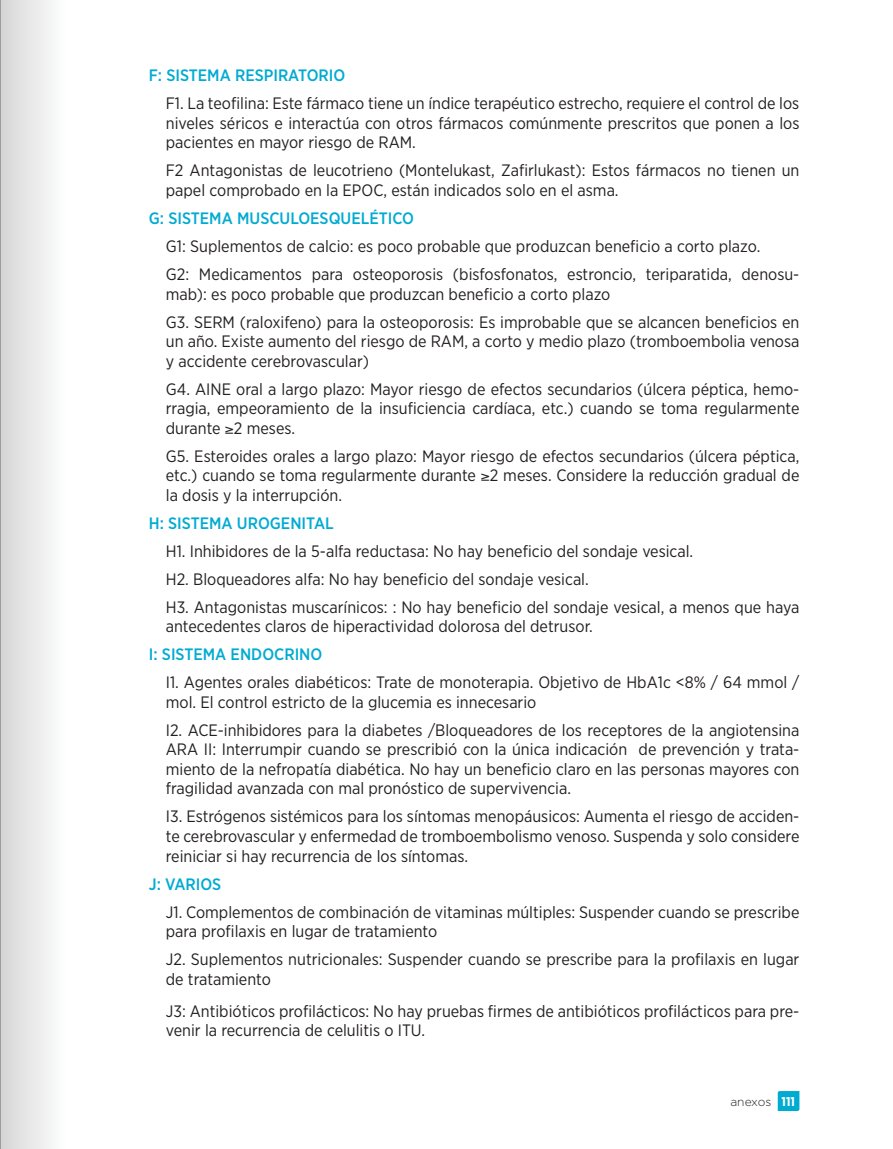
<style>
.page{position:relative;width:893px;height:1149px;background:#fff}
.page>*{position:absolute;margin:0;border:0;box-sizing:border-box;transform-origin:0 0}
.t1{font:16.5px/19.5px "Gotham Narrow";color:#231f20}
.t2{font:500 16.5px "Gotham Narrow";color:#00abd2}
.t3{font:300 12px "Gotham";color:#231f20}
.s1{font-family:"Gotham X Narrow";font-weight:700;font-size:12.75px;color:#fff}
</style>
<div class="page">
<svg style="left:778px;top:1091px;width:21px;height:19px"></svg>
<div style="left:0;top:0;width:72px;height:1148px;background:linear-gradient(to right,#d5d5d6,#fff)"></div>
<p class="t2" style="left:149px;top:65px;width:198px">F: SISTEMA RESPIRATORIO</p>
<p class="t1" style="left:166px;top:93px;width:635px;text-align:justify">F1. La teofilina: Este fármaco tiene un índice terapéutico estrecho, requiere el control de los niveles séricos e interactúa con otros fármacos comúnmente prescritos que ponen a los pacientes en mayor riesgo de RAM.</p>
<p class="t1" style="left:166px;top:160px;width:635px">F2 Antagonistas de leucotrieno (Montelukast, Zafirlukast): Estos fármacos no tienen un papel comprobado en la EPOC, están indicados solo en el asma.</p>
<p class="t2" style="left:149px;top:207px;width:267px">G: SISTEMA MUSCULOESQUELÉTICO</p>
<p class="t1" style="left:166px;top:236px;width:596px">G1: Suplementos de calcio: es poco probable que produzcan beneficio a corto plazo.</p>
<p class="t1" style="left:166px;top:264px;width:635px">G2: Medicamentos para osteoporosis (bisfosfonatos, estroncio, teriparatida, denosu&shy;mab): es poco probable que produzcan beneficio a corto plazo</p>
<p class="t1" style="left:166px;top:311px;width:635px;text-align:justify">G3. SERM (raloxifeno) para la osteoporosis: Es improbable que se alcancen beneficios en un año. Existe aumento del riesgo de RAM, a corto y medio plazo (tromboembolia venosa y accidente cerebrovascular)</p>
<p class="t1" style="left:166px;top:378px;width:635px;text-align:justify">G4. AINE oral a largo plazo: Mayor riesgo de efectos secundarios (úlcera péptica, hemo&shy;rragia, empeoramiento de la insuficiencia cardíaca, etc.) cuando se toma regularmente durante ≥2 meses.</p>
<p class="t1" style="left:166px;top:445px;width:635px;text-align:justify">G5. Esteroides orales a largo plazo: Mayor riesgo de efectos secundarios (úlcera péptica, etc.) cuando se toma regularmente durante ≥2 meses. Considere la reducción gradual de la dosis y la interrupción.</p>
<p class="t2" style="left:149px;top:512px;width:186px">H: SISTEMA UROGENITAL</p>
<p class="t1" style="left:166px;top:540px;width:529px">H1. Inhibidores de la 5-alfa reductasa: No hay beneficio del sondaje vesical.</p>
<p class="t1" style="left:166px;top:568px;width:424px">H2. Bloqueadores alfa: No hay beneficio del sondaje vesical.</p>
<p class="t1" style="left:166px;top:596px;width:635px">H3. Antagonistas muscarínicos: : No hay beneficio del sondaje vesical, a menos que haya antecedentes claros de hiperactividad dolorosa del detrusor.</p>
<p class="t2" style="left:149px;top:644px;width:175px">I: SISTEMA ENDOCRINO</p>
<p class="t1" style="left:166px;top:672px;width:635px">I1. Agentes orales diabéticos: Trate de monoterapia. Objetivo de HbA1c &lt;8% / 64 mmol / mol. El control estricto de la glucemia es innecesario</p>
<p class="t1" style="left:166px;top:719px;width:635px;text-align:justify">I2. ACE-inhibidores para la diabetes /Bloqueadores de los receptores de la angiotensina ARA II: Interrumpir cuando se prescribió con la única indicación de prevención y trata&shy;miento de la nefropatía diabética. No hay un beneficio claro en las personas mayores con fragilidad avanzada con mal pronóstico de supervivencia.</p>
<p class="t1" style="left:166px;top:806px;width:635px;text-align:justify">I3. Estrógenos sistémicos para los síntomas menopáusicos: Aumenta el riesgo de acciden&shy;te cerebrovascular y enfermedad de tromboembolismo venoso. Suspenda y solo considere reiniciar si hay recurrencia de los síntomas.</p>
<p class="t2" style="left:149px;top:873px;width:74px">J: VARIOS</p>
<p class="t1" style="left:166px;top:901px;width:635px">J1. Complementos de combinación de vitaminas múltiples: Suspender cuando se prescribe para profilaxis en lugar de tratamiento</p>
<p class="t1" style="left:166px;top:948px;width:635px">J2. Suplementos nutricionales: Suspender cuando se prescribe para la profilaxis en lugar de tratamiento</p>
<p class="t1" style="left:166px;top:1000px;width:635px">J3: Antibióticos profilácticos: No hay pruebas firmes de antibióticos profilácticos para pre&shy;venir la recurrencia de celulitis o ITU.</p>
<p class="t3" style="left:730px;top:1093px;width:66px">anexos <span class="s1">111</span></p>
</div>
